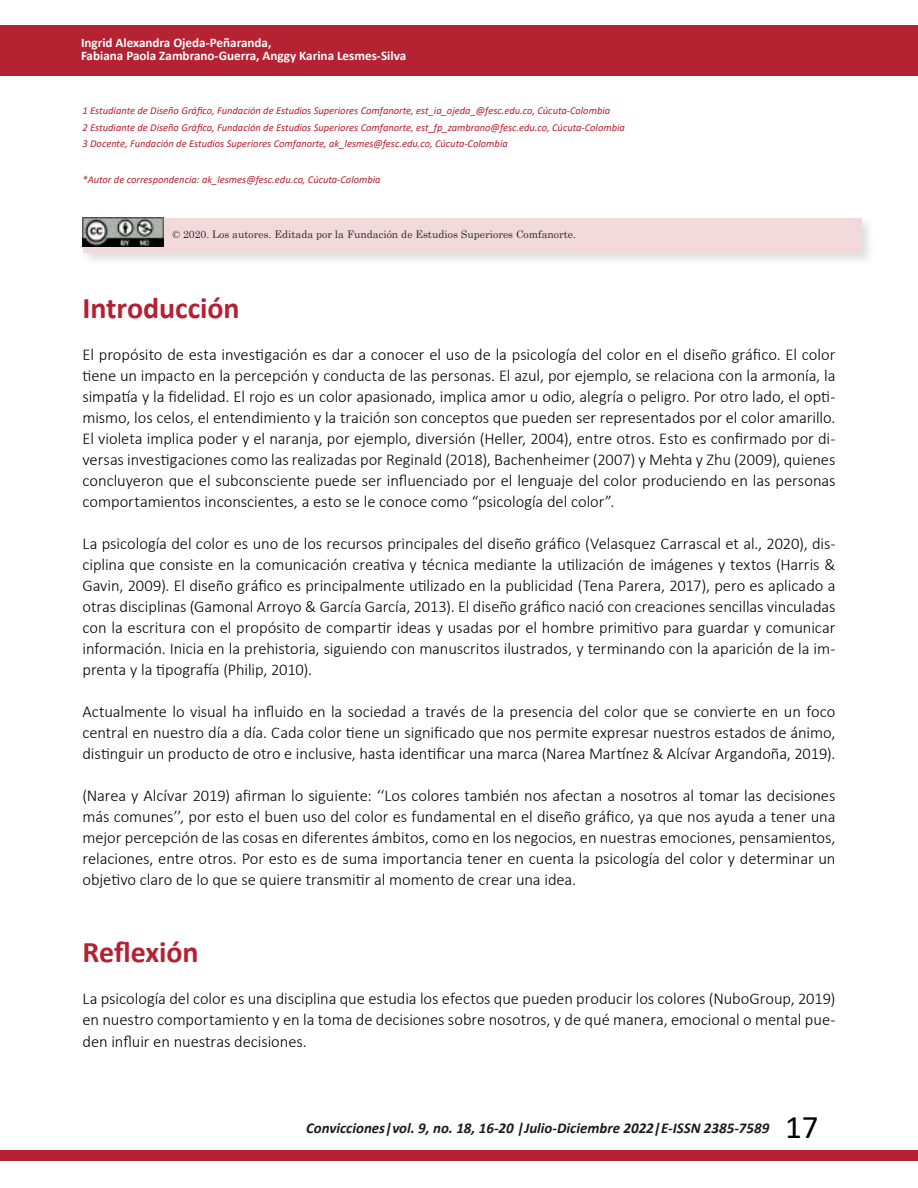
<style>
.page{position:relative;width:918px;height:1188px;background:#fff}
.page>*{position:absolute;margin:0;border:0;box-sizing:border-box;transform-origin:0 0}
.t1{font:33px "Calibri";color:#000}
.t2{font:700 30px "Calibri";letter-spacing:-.005em;color:#b52032}
.t3{font:300 16.5px/21px "Calibri";letter-spacing:-.005em;color:#000;text-align:justify}
.t4{font:italic 700 15px "Calibri";color:#000}
.t5{font:700 13.05px/13.5px "Calibri";color:#fff}
.t6{font:italic 10.5px/16.5px "Calibri";color:#b51f31}
.t7{font:10.5px "Century Schoolbook";color:#2d2d2c}
</style>
<div class="page">
<div style="left:0;top:25px;width:918px;height:51px;background:#b52232"></div>
<div style="left:0;top:1150px;width:918px;height:10px;background:#b52232"></div>
<div style="left:81px;top:216px;width:795px;height:51px;background:#000;opacity:.78"></div>
<div style="left:83px;top:218px;width:779px;height:35px;background:#f2d9dc"></div>
<img style="left:82px;top:218px;width:82px;height:28px">
<p class="t5" style="left:81px;top:35px;width:327px">Ingrid Alexandra Ojeda-Peñaranda,<br>Fabiana Paola Zambrano-Guerra, Anggy Karina Lesmes-Silva</p>
<p class="t6" style="left:82px;top:102px;width:544px">1 Estudiante de Diseño Gráfico, Fundación de Estudios Superiores Comfanorte, est_ia_ojeda_@fesc.edu.co, Cúcuta-Colombia<br>2 Estudiante de Diseño Gráfico, Fundación de Estudios Superiores Comfanorte, est_fp_zambrano@fesc.edu.co, Cúcuta-Colombia<br>3 Docente, Fundación de Estudios Superiores Comfanorte, ak_lesmes@fesc.edu.co, Cúcuta-Colombia</p>
<p class="t6" style="left:82px;top:171px;width:300px">*Autor de correspondencia: ak_lesmes@fesc.edu.co, Cúcuta-Colombia</p>
<p class="t7" style="left:172px;top:225px;width:405px">© 2020. Los autores. Editada por la Fundación de Estudios Superiores Comfanorte.</p>
<h2 class="t2" style="left:82px;top:287px;width:159px">Introducción</h2>
<p class="t3" style="left:82px;top:344px;width:755px">El propósito de esta investigación es dar a conocer el uso de la psicología del color en el diseño gráfico. El color tiene un impacto en la percepción y conducta de las personas. El azul, por ejemplo, se relaciona con la armonía, la simpatía y la fidelidad. El rojo es un color apasionado, implica amor u odio, alegría o peligro. Por otro lado, el opti&shy;mismo, los celos, el entendimiento y la traición son conceptos que pueden ser representados por el color amarillo.<br>El violeta implica poder y el naranja, por ejemplo, diversión (Heller, 2004), entre otros. Esto es confirmado por di&shy;versas investigaciones como las realizadas por Reginald (2018), Bachenheimer (2007) y Mehta y Zhu (2009), quienes concluyeron que el subconsciente puede ser influenciado por el lenguaje del color produciendo en las personas comportamientos inconscientes, a esto se le conoce como “psicología del color”.</p>
<p class="t3" style="left:82px;top:533px;width:754px">La psicología del color es uno de los recursos principales del diseño gráfico (Velasquez Carrascal et al., 2020), dis&shy;ciplina que consiste en la comunicación creativa y técnica mediante la utilización de imágenes y textos (Harris &amp; Gavin, 2009). El diseño gráfico es principalmente utilizado en la publicidad (Tena Parera, 2017), pero es aplicado a otras disciplinas (Gamonal Arroyo &amp; García García, 2013). El diseño gráfico nació con creaciones sencillas vinculadas con la escritura con el propósito de compartir ideas y usadas por el hombre primitivo para guardar y comunicar información. Inicia en la prehistoria, siguiendo con manuscritos ilustrados, y terminando con la aparición de la im&shy;prenta y la tipografía (Philip, 2010).</p>
<p class="t3" style="left:82px;top:701px;width:754px">Actualmente lo visual ha influido en la sociedad a través de la presencia del color que se convierte en un foco central en nuestro día a día. Cada color tiene un significado que nos permite expresar nuestros estados de ánimo, distinguir un producto de otro e inclusive, hasta identificar una marca (Narea Martínez &amp; Alcívar Argandoña, 2019).</p>
<p class="t3" style="left:82px;top:785px;width:754px">(Narea y Alcívar 2019) afirman lo siguiente: ‘‘Los colores también nos afectan a nosotros al tomar las decisiones más comunes’’, por esto el buen uso del color es fundamental en el diseño gráfico, ya que nos ayuda a tener una mejor percepción de las cosas en diferentes ámbitos, como en los negocios, en nuestras emociones, pensamientos, relaciones, entre otros. Por esto es de suma importancia tener en cuenta la psicología del color y determinar un objetivo claro de lo que se quiere transmitir al momento de crear una idea.</p>
<h2 class="t2" style="left:82px;top:931px;width:118px">Reflexión</h2>
<p class="t3" style="left:82px;top:988px;width:754px">La psicología del color es una disciplina que estudia los efectos que pueden producir los colores (NuboGroup, 2019) en nuestro comportamiento y en la toma de decisiones sobre nosotros, y de qué manera, emocional o mental pue&shy;den influir en nuestras decisiones.</p>
<p class="t4" style="left:306px;top:1118px;width:465px">Convicciones|vol. 9, no. 18, 16-20 |Julio-Diciembre 2022|E-ISSN 2385-7589</p>
<h1 class="t1" style="left:785px;top:1104px;width:35px">17</h1>
</div>
